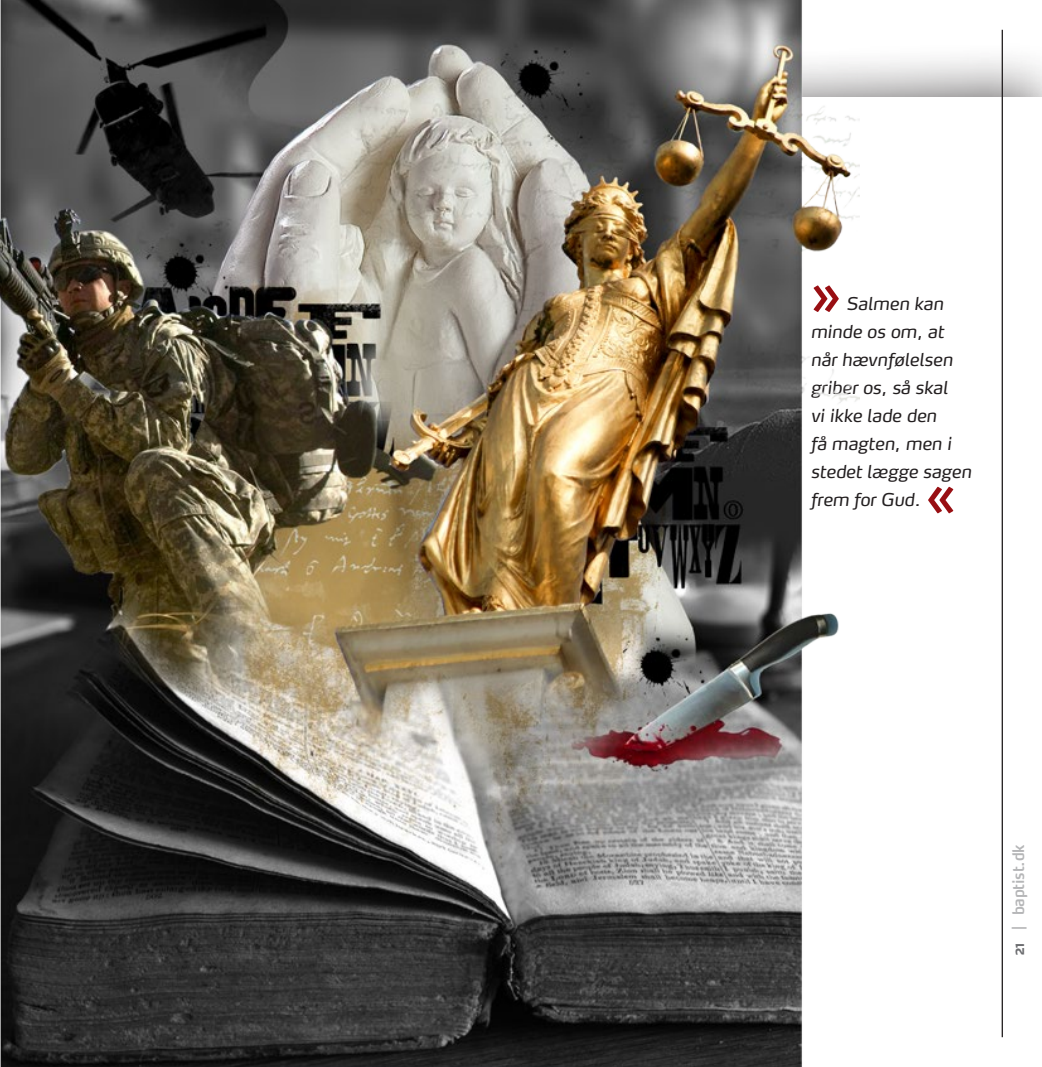
<style>
.page{position:relative;width:1042px;height:1067px;background:#fff}
.page>*{position:absolute;margin:0;border:0;box-sizing:border-box;transform-origin:0 0}
.Citat{font:600 52.5px "Max OT";color:#990f13}
.Citat-2{font:italic 17.5px/28px "Max OT";letter-spacing:-.005em;color:#231f20}
.Manchet{font:600 15.75px "Max OT";letter-spacing:-.02em;color:#6c6d70;scale:.93 1}
</style>
<div class="page">
<div style="left:0;top:41px;width:1042px;height:227px;background:#231f20;opacity:.75"></div>
<div style="left:0;top:98px;width:1042px;height:209px;background:#fff"></div>
<img style="left:0;top:0;width:859px;height:1067px">
<hr style="left:1001px;top:30px;width:2px;height:1007px;background:#231f20">
<p class="Citat" style="left:811px;top:261px;width:32px">»</p>
<p class="Citat-2" style="left:811px;top:290px;width:162px;text-indent:35px">Salmen kan minde os om, at når hævnfølelsen griber os, så skal<br>vi ikke lade den<br>få magten, men i stedet lægge sagen frem for Gud.</p>
<p class="Citat" style="left:925px;top:462px;width:32px">«</p>
<p class="Manchet" style="left:1008px;top:930px;width:94px;rotate:-90deg">| baptist.dk</p>
<p class="Manchet" style="left:1008px;top:956px;width:16px;rotate:-90deg">21</p>
</div>
